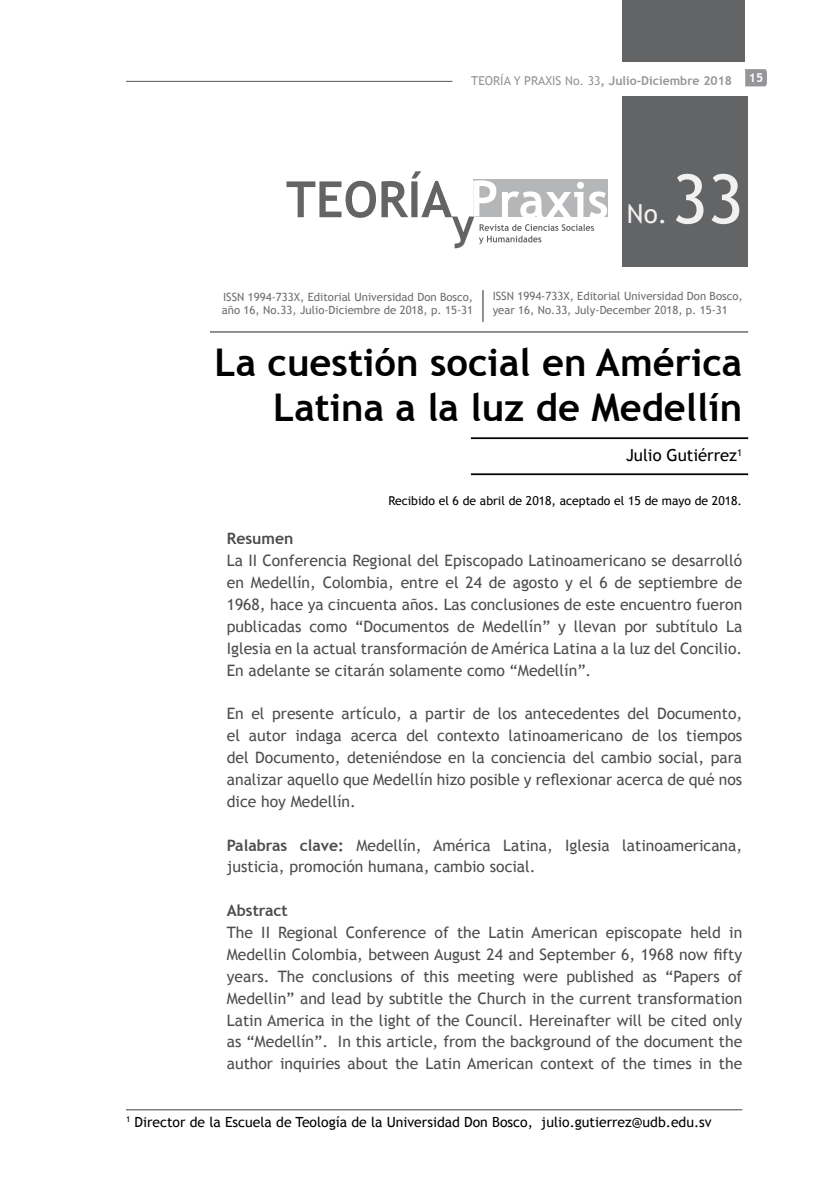
<style>
.page{position:relative;width:819px;height:1197px;background:#fff}
.page>*{position:absolute;margin:0;border:0;box-sizing:border-box;transform-origin:0 0}
.t1{font:68.25px "Trebuchet MS";color:#f1f1f2}
.t2{font:700 38.15px/45.9px "Trebuchet MS";color:#000;text-align:right}
.t3{font:26.25px "Trebuchet MS";color:#f1f1f2}
.t4{font:16.62px "Trebuchet MS";color:#000}
.t5{font:15.75px/21.9px "Trebuchet MS";color:#4d4d4f;text-align:justify}
.t6{font:700 15.75px "Trebuchet MS";color:#4d4d4f}
.t7{font:14px "Trebuchet MS";color:#000}
.t8{font:12.25px "Trebuchet MS";color:#000}
.t9{font:700 12.25px "Trebuchet MS";color:#939598}
.t10{font:700 12.25px "Trebuchet MS";color:#fff}
.t11{font:11.38px/13.7px "Trebuchet MS";color:#6d6e71}
.s1{font-weight:400}
.s2{font-size:12.25px;color:#fff}
.s3{font-weight:700}
</style>
<div class="page">
<svg style="left:745px;top:69px;width:22px;height:18px"></svg>
<hr style="left:126px;top:81px;width:326px;height:1px;background:#58595b">
<hr style="left:126px;top:1109px;width:616px;height:1px;background:#6d6e71">
<svg style="left:287px;top:171px;width:320px;height:77px"></svg>
<hr style="left:471px;top:437px;width:277px;height:2px;background:#000">
<hr style="left:210px;top:331px;width:538px;height:2px;background:#808285">
<hr style="left:471px;top:473px;width:277px;height:2px;background:#000">
<div style="left:622px;top:96px;width:126px;height:171px;background:#636466"></div>
<div style="left:622px;top:0;width:123px;height:61px;background:#636466"></div>
<hr style="left:482px;top:290px;width:2px;height:32px;background:#808285">
<p class="t9" style="left:471px;top:73px;width:262px"><span class="s1">TEORÍA Y PRAXIS No. 33</span>, Julio-Diciembre 2018</p>
<p class="t10" style="left:749px;top:70px;width:16px">15</p>
<h3 class="t3" style="left:627px;top:199px;width:42px">No.</h3>
<h1 class="t1" style="left:672px;top:159px;width:73px">33</h1>
<p class="t11" style="left:220px;top:290px;width:255px"><span class="s2">i</span>ISSN 1994-733X, Editorial Universidad Don Bosco, año 16, No.33, Julio-Diciembre de 2018, p. 15-31</p>
<p class="t11" style="left:493px;top:289px;width:252px">ISSN 1994-733X, Editorial Universidad Don Bosco, year 16, No.33, July-December 2018, p. 15-31</p>
<h2 class="t2" style="left:215px;top:339px;width:529px">La cuestión social en América<br>Latina a la luz de Medellín</h2>
<p class="t4" style="left:626px;top:446px;width:118px">Julio Gutiérrez<sup>1</sup></p>
<p class="t8" style="left:388px;top:494px;width:355px">Recibido el 6 de abril de 2018, aceptado el 15 de mayo de 2018.</p>
<p class="t6" style="left:227px;top:529px;width:68px">Resumen</p>
<p class="t5" style="left:227px;top:550px;width:517px">La II Conferencia Regional del Episcopado Latinoamericano se desarrolló en Medellín, Colombia, entre el 24 de agosto y el 6 de septiembre de 1968, hace ya cincuenta años. Las conclusiones de este encuentro fueron publicadas como “Documentos de Medellín” y llevan por subtítulo La Iglesia en la actual transformación de América Latina a la luz del Concilio.<br>En adelante se citarán solamente como “Medellín”.</p>
<p class="t5" style="left:227px;top:703px;width:517px">En el presente artículo, a partir de los antecedentes del Documento, el autor indaga acerca del contexto latinoamericano de los tiempos del Documento, deteniéndose en la conciencia del cambio social, para analizar aquello que Medellín hizo posible y reflexionar acerca de qué nos dice hoy Medellín.</p>
<p class="t5" style="left:227px;top:834px;width:517px"><span class="s3">Palabras clave:</span> Medellín, América Latina, Iglesia latinoamericana, justicia, promoción humana, cambio social.</p>
<p class="t6" style="left:227px;top:901px;width:63px">Abstract</p>
<p class="t5" style="left:227px;top:922px;width:517px">The II Regional Conference of the Latin American episcopate held in Medellin Colombia, between August 24 and September 6, 1968 now fifty years. The conclusions of this meeting were published as “Papers of Medellin” and lead by subtitle the Church in the current transformation Latin America in the light of the Council. Hereinafter will be cited only as “Medellín”. In this article, from the background of the document the author inquiries about the Latin American context of the times in the</p>
<p class="t7" style="left:126px;top:1113px;width:587px"><sup>1</sup> Director de la Escuela de Teología de la Universidad Don Bosco, julio.gutierrez@udb.edu.sv</p>
</div>
